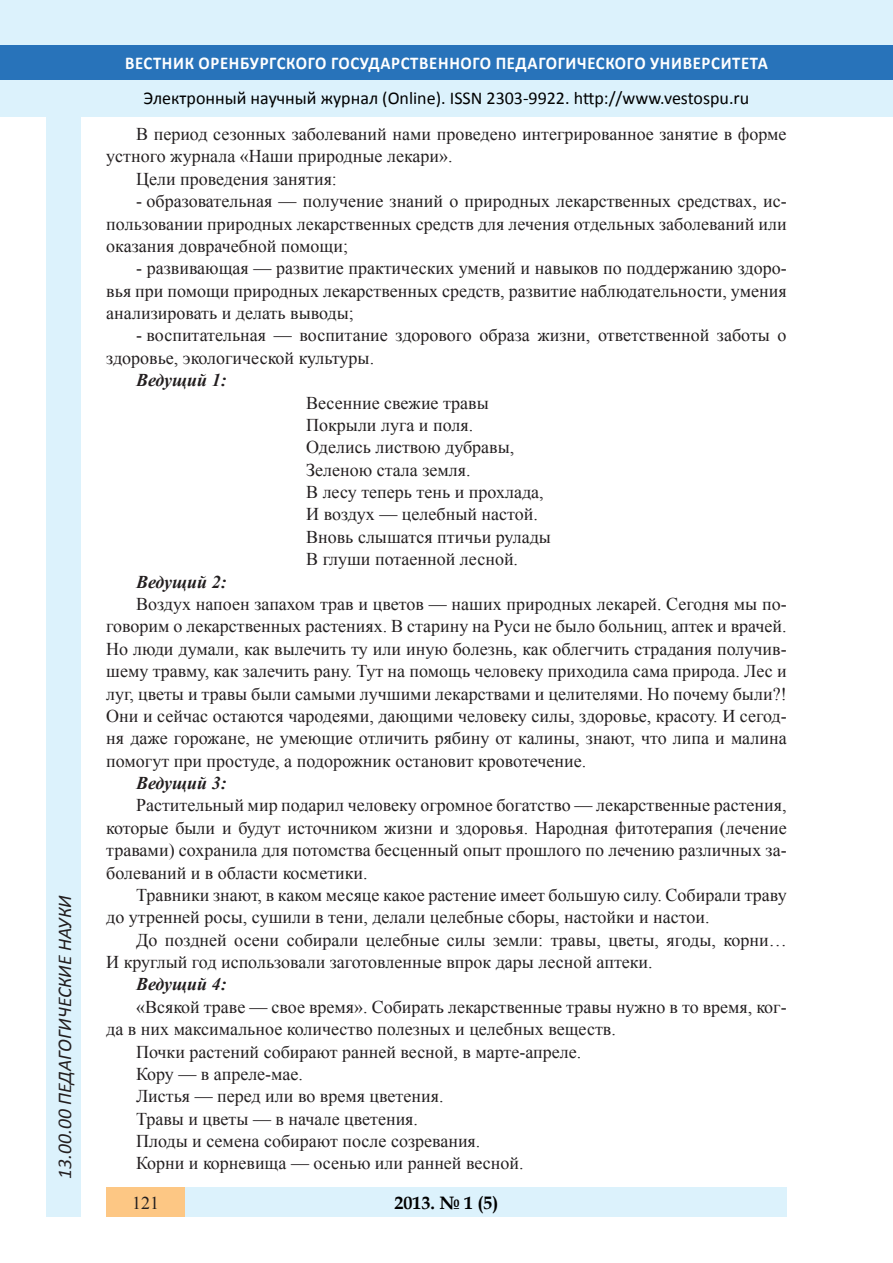
<style>
.page{position:relative;width:893px;height:1263px;background:#fff}
.page>*{position:absolute;margin:0;border:0;box-sizing:border-box;transform-origin:0 0}
.t1{font:italic 19.5px "Calibri";color:#231f20}
.Стиль2{font:18px/22.4px "Times New Roman";color:#231f20}
.t2{font:18px "Calibri";color:#000}
.t3{font:700 18px "Calibri";letter-spacing:.04em;color:#fff;scale:.93 1}
.Стиль2-2{font:italic 700 18px "Times New Roman";color:#231f20}
.t4{font:700 18px "Book Antiqua";color:#000}
</style>
<div class="page">
<div style="left:0;top:0;width:893px;height:116px;background:#dcf2fc"></div>
<div style="left:0;top:45px;width:893px;height:34px;background:#2873ba"></div>
<div style="left:47px;top:116px;width:34px;height:1101px;background:#dcf2fc"></div>
<div style="left:106px;top:1188px;width:681px;height:29px;background:#dcf2fc"></div>
<div style="left:106px;top:1188px;width:79px;height:29px;background:#fdc784"></div>
<p class="t1" style="left:51px;top:1179px;width:285px;rotate:-90deg">13.00.00 ПЕДАГОГИЧЕСКИЕ НАУКИ</p>
<p class="t3" style="left:125px;top:51px;width:693px">ВЕСТНИК ОРЕНБУРГСКОГО ГОСУДАРСТВЕННОГО ПЕДАГОГИЧЕСКОГО УНИВЕРСИТЕТА</p>
<p class="t2" style="left:144px;top:86px;width:607px">Электронный научный журнал (Online). ISSN 2303-9922. http://www.vestospu.ru</p>
<p class="Стиль2" style="left:106px;top:123px;width:682px;text-indent:30px">В период сезонных заболеваний нами проведено интегрированное занятие в форме устного журнала «Наши природные лекари».</p>
<p class="Стиль2" style="left:136px;top:167px;width:202px">Цели проведения занятия:</p>
<p class="Стиль2" style="left:106px;top:190px;width:682px;text-align:justify;text-indent:30px">- образовательная — получение знаний о природных лекарственных средствах, ис&shy;пользовании природных лекарственных средств для лечения отдельных заболеваний или оказания доврачебной помощи;</p>
<p class="Стиль2" style="left:106px;top:257px;width:682px;text-align:justify;text-indent:30px">- развивающая — развитие практических умений и навыков по поддержанию здоро&shy;вья при помощи природных лекарственных средств, развитие наблюдательности, умения анализировать и делать выводы;</p>
<p class="Стиль2" style="left:106px;top:324px;width:682px;text-indent:30px">- воспитательная — воспитание здорового образа жизни, ответственной заботы о здоровье, экологической культуры.</p>
<p class="Стиль2-2" style="left:136px;top:368px;width:92px">Ведущий 1:</p>
<p class="Стиль2" style="left:306px;top:391px;width:184px">Весенние свежие травы</p>
<p class="Стиль2" style="left:306px;top:413px;width:169px">Покрыли луга и поля.</p>
<p class="Стиль2" style="left:306px;top:436px;width:210px">Оделись листвою дубравы,</p>
<p class="Стиль2" style="left:306px;top:458px;width:166px">Зеленою стала земля.</p>
<p class="Стиль2" style="left:306px;top:481px;width:239px">В лесу теперь тень и прохлада,</p>
<p class="Стиль2" style="left:306px;top:503px;width:233px">И воздух — целебный настой.</p>
<p class="Стиль2" style="left:306px;top:525px;width:246px">Вновь слышатся птичьи рулады</p>
<p class="Стиль2" style="left:306px;top:548px;width:213px">В глуши потаенной лесной.</p>
<p class="Стиль2-2" style="left:136px;top:569px;width:92px">Ведущий 2:</p>
<p class="Стиль2" style="left:106px;top:592px;width:682px;text-align:justify;text-indent:30px">Воздух напоен запахом трав и цветов — наших природных лекарей. Сегодня мы по&shy;говорим о лекарственных растениях. В старину на Руси не было больниц, аптек и врачей.<br>Но люди думали, как вылечить ту или иную болезнь, как облегчить страдания получив&shy;шему травму, как залечить рану. Тут на помощь человеку приходила сама природа. Лес и луг, цветы и травы были самыми лучшими лекарствами и целителями. Но почему были?!<br>Они и сейчас остаются чародеями, дающими человеку силы, здоровье, красоту. И сегод&shy;ня даже горожане, не умеющие отличить рябину от калины, знают, что липа и малина помогут при простуде, а подорожник остановит кровотечение.</p>
<p class="Стиль2-2" style="left:136px;top:770px;width:92px">Ведущий 3:</p>
<p class="Стиль2" style="left:106px;top:794px;width:682px;text-align:justify;text-indent:30px">Растительный мир подарил человеку огромное богатство — лекарственные растения, которые были и будут источником жизни и здоровья. Народная фитотерапия (лечение травами) сохранила для потомства бесценный опыт прошлого по лечению различных за&shy;болеваний и в области косметики.</p>
<p class="Стиль2" style="left:106px;top:883px;width:682px;text-indent:30px">Травники знают, в каком месяце какое растение имеет большую силу. Собирали траву до утренней росы, сушили в тени, делали целебные сборы, настойки и настои.</p>
<p class="Стиль2" style="left:106px;top:928px;width:682px;text-indent:30px">До поздней осени собирали целебные силы земли: травы, цветы, ягоды, корни…<br>И круглый год использовали заготовленные впрок дары лесной аптеки.</p>
<p class="Стиль2-2" style="left:136px;top:972px;width:92px">Ведущий 4:</p>
<p class="Стиль2" style="left:106px;top:995px;width:682px;text-indent:30px">«Всякой траве — свое время». Собирать лекарственные травы нужно в то время, ког&shy;да в них максимальное количество полезных и целебных веществ.</p>
<p class="Стиль2" style="left:136px;top:1040px;width:447px">Почки растений собирают ранней весной, в марте-апреле.</p>
<p class="Стиль2" style="left:136px;top:1062px;width:168px">Кору — в апреле-мае.</p>
<p class="Стиль2" style="left:136px;top:1085px;width:309px">Листья — перед или во время цветения.</p>
<p class="Стиль2" style="left:136px;top:1107px;width:284px">Травы и цветы — в начале цветения.</p>
<p class="Стиль2" style="left:136px;top:1129px;width:346px">Плоды и семена собирают после созревания.</p>
<p class="Стиль2" style="left:136px;top:1152px;width:389px">Корни и корневища — осенью или ранней весной.</p>
<p class="Стиль2" style="left:132px;top:1191px;width:28px">121</p>
<p class="t4" style="left:394px;top:1190px;width:106px">2013. № 1 (5)</p>
</div>
